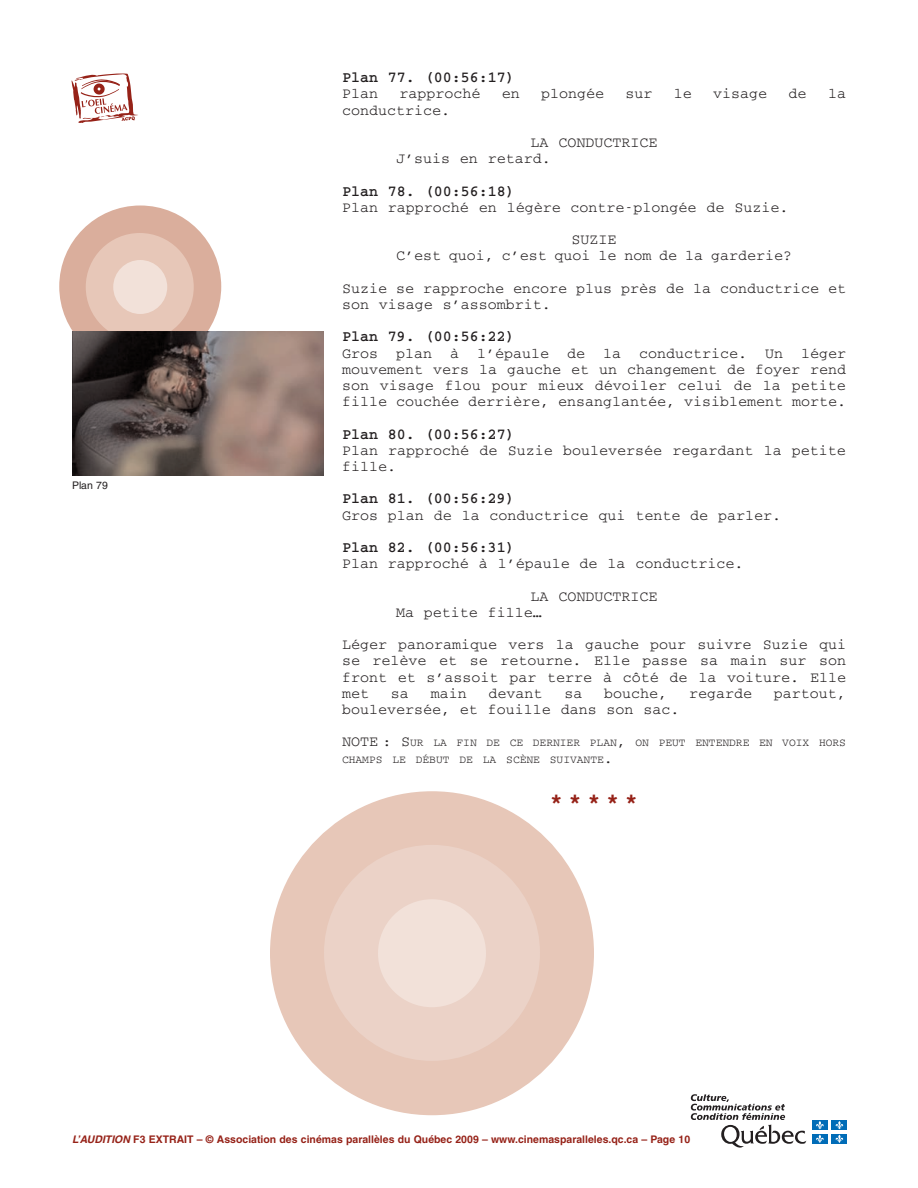
<style>
.page{position:relative;width:918px;height:1188px;background:#fff}
.page>*{position:absolute;margin:0;border:0;box-sizing:border-box;transform-origin:0 0}
.t1{font:700 27px "Helvetica";color:#962218}
.t2{font:15px/16.2px "Courier";color:#231f20}
.t3{font:700 15px "Courier";color:#231f20}
.t4{font:11.25px/16.2px "Courier";color:#231f20}
.t5{font:700 10.5px "Helvetica";color:#962218}
.t6{font:10.5px "Helvetica";color:#231f20}
.s1{font-size:15px}
.s2{font-style:italic}
</style>
<div class="page">
<div style="left:270px;top:791px;width:324px;height:324px;background:#e7c7b8;border-radius:50%"></div>
<div style="left:324px;top:845px;width:216px;height:216px;background:#ebd2c7;border-radius:50%"></div>
<div style="left:378px;top:899px;width:108px;height:108px;background:#f2e1d9;border-radius:50%"></div>
<svg style="left:691px;top:1094px;width:115px;height:54px"></svg>
<div style="left:812px;top:1120px;width:15px;height:10px;background:#006cb7"></div>
<svg style="left:816px;top:1121px;width:8px;height:8px"></svg>
<div style="left:832px;top:1120px;width:15px;height:10px;background:#006cb7"></div>
<svg style="left:835px;top:1121px;width:8px;height:8px"></svg>
<div style="left:812px;top:1134px;width:15px;height:9px;background:#006cb7"></div>
<svg style="left:816px;top:1135px;width:8px;height:8px"></svg>
<div style="left:832px;top:1134px;width:15px;height:9px;background:#006cb7"></div>
<svg style="left:835px;top:1135px;width:8px;height:8px"></svg>
<div style="left:59px;top:206px;width:162px;height:162px;background:#daae9c;border-radius:50%"></div>
<div style="left:86px;top:233px;width:108px;height:108px;background:#e7c7b8;border-radius:50%"></div>
<div style="left:113px;top:260px;width:54px;height:54px;background:#f2e1d9;border-radius:50%"></div>
<svg style="left:72px;top:74px;width:66px;height:49px"></svg>
<img style="left:72px;top:332px;width:252px;height:144px">
<p class="t6" style="left:72px;top:481px;width:37px">Plan 79</p>
<p class="t3" style="left:342px;top:72px;width:174px">Plan 77. (00:56:17)</p>
<p class="t2" style="left:342px;top:87px;width:37px">Plan</p>
<p class="t2" style="left:399px;top:87px;width:83px">rapproché</p>
<p class="t2" style="left:502px;top:87px;width:19px">en</p>
<p class="t2" style="left:541px;top:87px;width:65px">plongée</p>
<p class="t2" style="left:626px;top:87px;width:28px">sur</p>
<p class="t2" style="left:674px;top:87px;width:19px">le</p>
<p class="t2" style="left:713px;top:87px;width:56px">visage</p>
<p class="t2" style="left:789px;top:87px;width:19px">de</p>
<p class="t2" style="left:828px;top:87px;width:19px">la</p>
<p class="t2" style="left:342px;top:103px;width:109px">conductrice.</p>
<p class="t2" style="left:396px;top:135px;width:263px;text-indent:135px">LA CONDUCTRICE<br>J’suis en retard.</p>
<p class="t3" style="left:342px;top:185px;width:174px">Plan 78. (00:56:18)</p>
<p class="t2" style="left:572px;top:192px;width:218px;line-height:32.4px;text-indent:-230px">Plan rapproché en légère contre-plongée de Suzie.<br>SUZIE</p>
<p class="t2" style="left:342px;top:240px;width:506px;line-height:32.4px;text-align:center">C’est quoi, c’est quoi le nom de la garderie?<br>Suzie se rapproche encore plus près de la conductrice et</p>
<p class="t2" style="left:342px;top:297px;width:210px">son visage s’assombrit.</p>
<p class="t3" style="left:342px;top:331px;width:174px">Plan 79. (00:56:22)</p>
<p class="t2" style="left:342px;top:346px;width:506px;text-align:justify">Gros plan à l’épaule de la conductrice. Un léger mouvement vers la gauche et un changement de foyer rend son visage flou pour mieux dévoiler celui de la petite fille couchée derrière, ensanglantée, visiblement morte.</p>
<p class="t3" style="left:342px;top:428px;width:174px">Plan 80. (00:56:27)</p>
<p class="t2" style="left:342px;top:443px;width:505px">Plan rapproché de Suzie bouleversée regardant la petite fille.</p>
<p class="t3" style="left:342px;top:493px;width:174px">Plan 81. (00:56:29)</p>
<p class="t2" style="left:342px;top:508px;width:441px">Gros plan de la conductrice qui tente de parler.</p>
<p class="t3" style="left:342px;top:542px;width:174px">Plan 82. (00:56:31)</p>
<p class="t2" style="left:531px;top:548px;width:214px;line-height:32.4px;text-indent:-189px">Plan rapproché à l’épaule de la conductrice.<br>LA CONDUCTRICE</p>
<p class="t2" style="left:342px;top:597px;width:506px;line-height:32.4px;text-indent:54px">Ma petite fille…<br>Léger panoramique vers la gauche pour suivre Suzie qui</p>
<p class="t2" style="left:342px;top:654px;width:506px;text-align:justify">se relève et se retourne. Elle passe sa main sur son front et s’assoit par terre à côté de la voiture. Elle met</p>
<p class="t2" style="left:391px;top:686px;width:19px">sa</p>
<p class="t2" style="left:431px;top:686px;width:37px">main</p>
<p class="t2" style="left:489px;top:686px;width:55px">devant</p>
<p class="t2" style="left:564px;top:686px;width:20px">sa</p>
<p class="t2" style="left:604px;top:686px;width:64px">bouche,</p>
<p class="t2" style="left:689px;top:686px;width:65px">regarde</p>
<p class="t2" style="left:774px;top:686px;width:73px">partout,</p>
<p class="t2" style="left:342px;top:702px;width:339px">bouleversée, et fouille dans son sac.</p>
<p class="t4" style="left:342px;top:735px;width:506px"><span class="s1">NOTE : S</span>UR LA FIN DE CE DERNIER PLAN<span class="s1">,</span> ON PEUT ENTENDRE EN VOIX HORS<br>CHAMPS LE DÉBUT DE LA SCÈNE SUIVANTE<span class="s1">.</span></p>
<h1 class="t1" style="left:551px;top:794px;width:87px">* * * * *</h1>
<p class="t5" style="left:72px;top:1135px;width:620px"><span class="s2">L’AUDITION</span> F3 EXTRAIT – © Association des cinémas parallèles du Québec 2009 – www.cinemasparalleles.qc.ca – Page 10</p>
</div>
